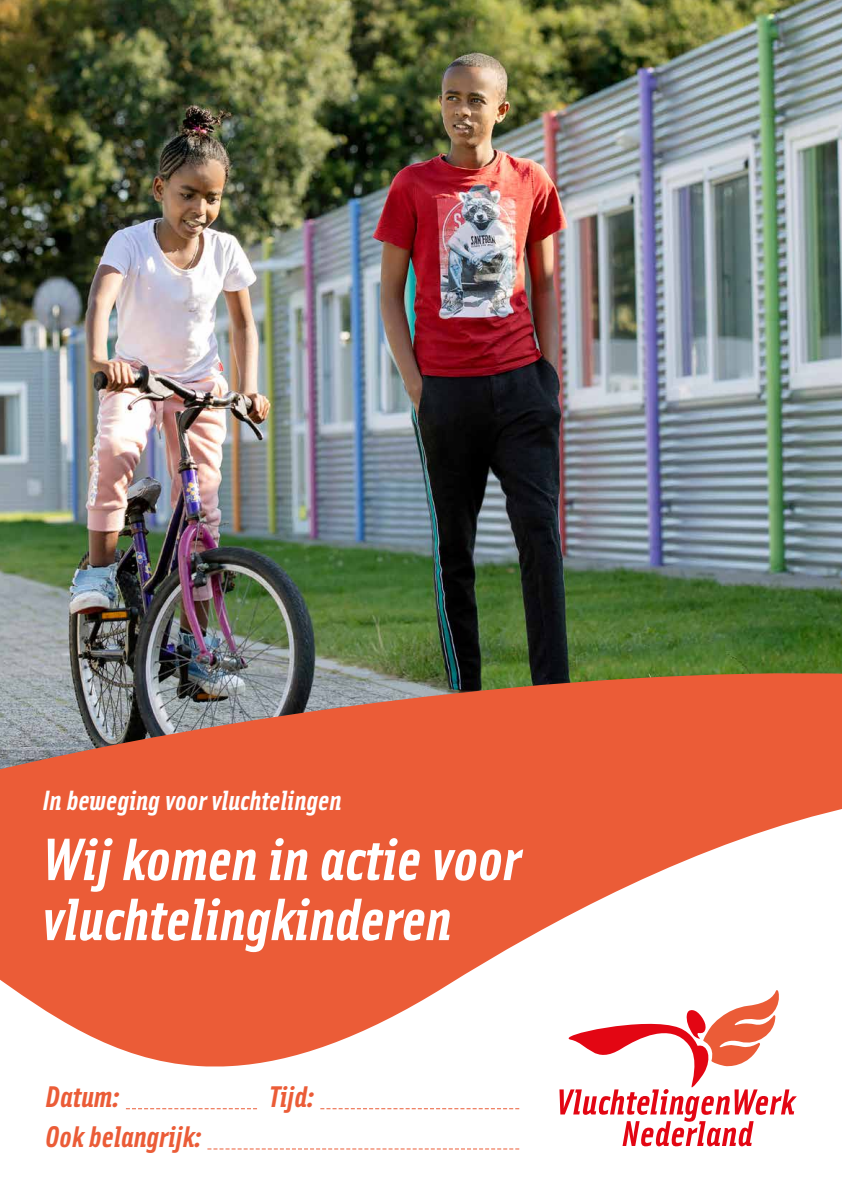
<style>
.page{position:relative;width:842px;height:1191px;background:#fff}
.page>*{position:absolute;margin:0;border:0;box-sizing:border-box;transform-origin:0 0}
.t1{font:italic 700 60px/60px "Solex OT";color:#fff}
.t2{font:italic 700 30px "Solex OT";color:#eb5c37}
.t3{font:italic 700 28px "Solex OT";color:#fff}
</style>
<div class="page">
<img style="left:0;top:0;width:842px;height:666px">
<svg style="left:559px;top:1066px;width:238px;height:80px"></svg>
<svg style="left:0;top:666px;width:842px;height:400px;fill:#eb5c37"></svg>
<svg style="left:126px;top:1108px;width:131px;height:1px"></svg>
<svg style="left:207px;top:1148px;width:312px;height:1px"></svg>
<svg style="left:320px;top:1108px;width:199px;height:1px"></svg>
<p class="t3" style="left:42px;top:782px;width:300px">In beweging voor vluchtelingen</p>
<p class="t1" style="left:42px;top:826px;width:480px">Wij komen in actie voor vluchtelingkinderen</p>
<p class="t2" style="left:45px;top:1077px;width:76px">Datum:</p>
<p class="t2" style="left:269px;top:1077px;width:46px">Tijd:</p>
<p class="t2" style="left:45px;top:1117px;width:158px">Ook belangrijk:</p>
</div>
